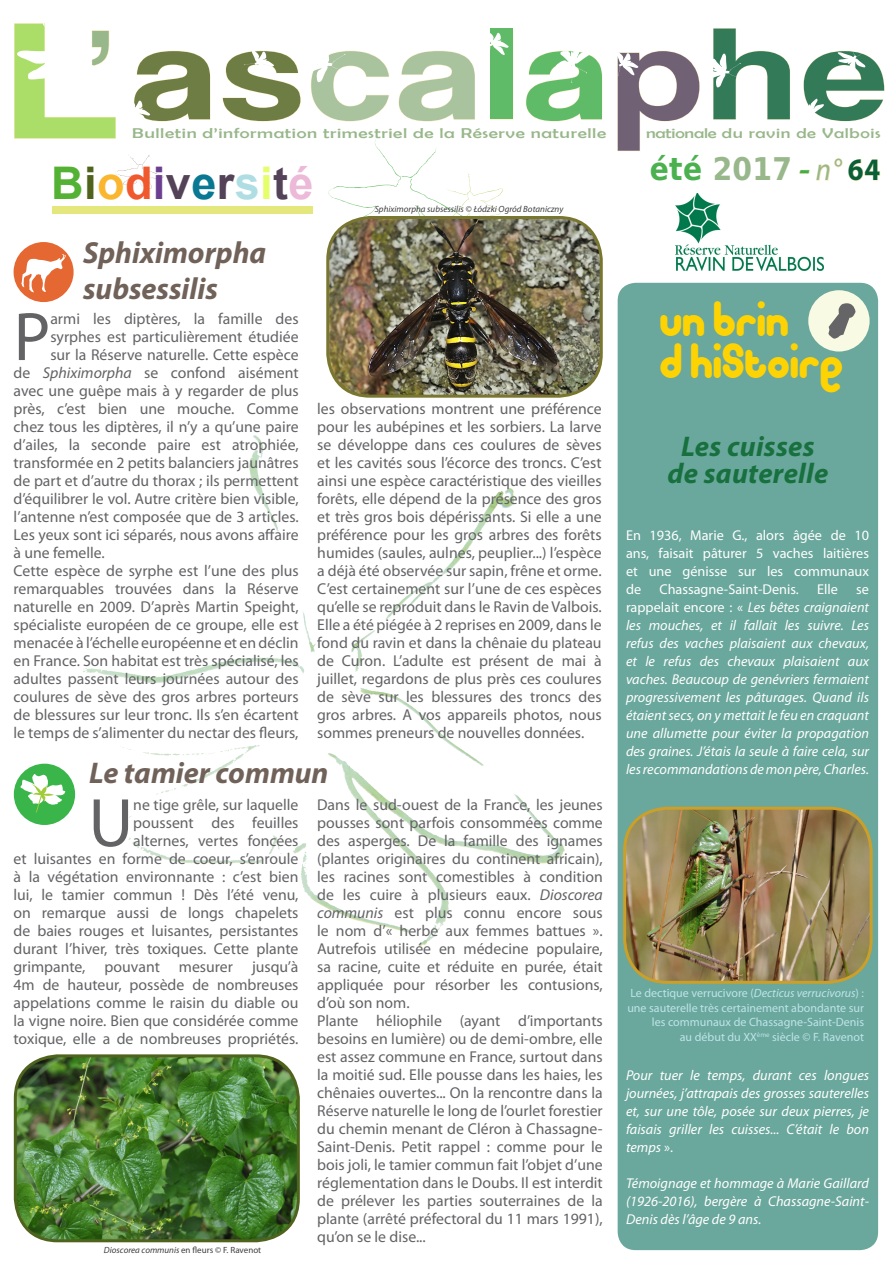
<style>
.page{position:relative;width:893px;height:1263px;background:#fff}
.page>*{position:absolute;margin:0;border:0;box-sizing:border-box;transform-origin:0 0}
.t1{font:172.5px "Coolvetica Rg";color:#abde69;scale:1.25 1}
.t2{font:135px "Coolvetica Rg";letter-spacing:.04em;color:#4f631d;scale:1.27 1}
.t3{font:69.15px "Myriad Pro";color:#636366}
.t4{font:700 45px "Arial";letter-spacing:.01em;color:#534258}
.t5{font:42px "pooplatter";letter-spacing:-.02em;color:#fed304}
.t6{font:700 31.35px "DejaVu Sans Condensed";letter-spacing:.01em;color:#98b78a}
.t7{font:italic 700 30.6px/36px "Myriad Pro";color:#706159}
.t8{font:italic 700 30px "Myriad Pro";color:#706159}
.t9{font:italic 700 28.5px "Myriad Pro";letter-spacing:.01em;color:#17703e}
.t10{font:15.75px/18px "Myriad Pro";color:#636366;text-align:justify}
.t11{font:italic 14.25px/18px "Myriad Pro";color:#fff;text-align:justify}
.t12{font:14.25px/18px "Myriad Pro";color:#fff;text-align:justify}
.t13{font:14.25px "Berlin Sans FB";letter-spacing:.03em;color:#98b78a;scale:1.34 1}
.t14{font:14.25px "Berlin Sans FB";letter-spacing:.03em;color:#98b78a;scale:1.29 1}
.t15{font:12px/14.4px "Myriad Pro";color:#bee4ea;text-align:right}
.t16{font:italic 9px "Myriad Pro";color:#3e3e3f}
.t17{font:9px "Myriad Pro";color:#3e3e3f}
.s1{font-size:120px;color:#98b78a}
.s2{color:#98b78a}
.s3{color:#40ae49}
.s4{color:#534258}
.s5{color:#095f37}
.s6{color:#53b133}
.s7{color:#4f631d}
.s8{color:#fab62f}
.s9{color:#ef592d}
.s10{color:#6c3e92}
.s11{color:#097892}
.s12{color:#aedee4}
.s13{color:#e4ff6a}
.s14{color:#ecbad8}
.s15{color:#4bb14f}
.s16{font-family:"Berlin Sans FB";font-weight:400;font-size:28.5px;color:#40ae49}
.s17{font-family:"Myriad Pro";font-weight:400;font-style:italic}
.s18{font-family:"Myriad Pro";color:#095f37}
.s19{font-style:italic}
.s20{font-style:normal}
</style>
<div class="page">
<img style="left:249px;top:435px;width:12px;height:32px">
<div style="left:618px;top:283px;width:260px;height:967px;background:#6aa79c;border-radius:18px"></div>
<svg style="left:328px;top:139px;width:175px;height:105px"></svg>
<svg style="left:799px;top:169px;width:11px;height:5px"></svg>
<svg style="left:816px;top:158px;width:64px;height:23px"></svg>
<div style="left:808px;top:290px;width:62px;height:61px;background:#f9fae4;border-radius:50%"></div>
<svg style="left:828px;top:303px;width:27px;height:36px"></svg>
<div style="left:490px;top:29px;width:23px;height:90px;border:1px solid #ffedc1"></div>
<svg style="left:222px;top:50px;width:168px;height:72px"></svg>
<svg style="left:398px;top:32px;width:111px;height:90px"></svg>
<div style="left:53px;top:206px;width:260px;height:7px;background:#e4e77b"></div>
<div style="left:14px;top:764px;width:61px;height:61px;background:#3ab54a;border-radius:50%"></div>
<svg style="left:20px;top:774px;width:45px;height:38px"></svg>
<svg style="left:14px;top:23px;width:197px;height:116px"></svg>
<svg style="left:803px;top:50px;width:82px;height:72px"></svg>
<svg style="left:525px;top:50px;width:175px;height:101px"></svg>
<svg style="left:713px;top:28px;width:77px;height:92px"></svg>
<svg style="left:116px;top:155px;width:48px;height:34px"></svg>
<img style="left:15px;top:1057px;width:283px;height:184px">
<div style="left:14px;top:1054px;width:286px;height:188px;border:3px solid #4f631d;border-radius:43px"></div>
<img style="left:676px;top:193px;width:147px;height:78px">
<img style="left:625px;top:808px;width:245px;height:174px">
<div style="left:623px;top:807px;width:250px;height:177px;border:3px solid #caa02b;border-radius:43px"></div>
<div style="left:14px;top:242px;width:60px;height:60px;background:#e56732;border-radius:50%"></div>
<svg style="left:21px;top:254px;width:45px;height:39px"></svg>
<img style="left:329px;top:217px;width:272px;height:179px">
<div style="left:326px;top:216px;width:277px;height:182px;border:3px solid #79762f;border-radius:43px"></div>
<p class="t1" style="left:10px;top:-21px;width:87px">L</p>
<p class="t2" style="left:89px;top:-5px;width:629px"><span class="s1">’</span> as<span class="s2">ca</span><span class="s3">la</span><span class="s4">p</span><span class="s5">he</span></p>
<p class="t4" style="left:51px;top:154px;width:264px"><span class="s6">B</span><span class="s7">i</span><span class="s8">o</span><span class="s9">d</span><span class="s10">i</span>v<span class="s11">e</span>r<span class="s12">s</span><span class="s13">i</span>t<span class="s14">é</span></p>
<p class="t13" style="left:132px;top:125px;width:355px">Bulletin d’information trimestriel de la Réserve naturelle</p>
<p class="t14" style="left:646px;top:125px;width:183px">nationale du ravin de Valbois</p>
<p class="t6" style="left:650px;top:143px;width:232px"><span class="s15">été</span> 2017 <span class="s16">-</span> <span class="s17">n°</span> <span class="s18">64</span></p>
<p class="t7" style="left:83px;top:233px;width:185px">Sphiximorpha subsessilis</p>
<p class="t3" style="left:14px;top:294px;width:38px">P</p>
<p class="t10" style="left:50px;top:309px;width:250px">armi les diptères, la famille des</p>
<p class="t10" style="left:50px;top:327px;width:250px">syrphes est particulièrement étudiée</p>
<p class="t10" style="left:50px;top:345px;width:250px">sur la Réserve naturelle. Cette espèce</p>
<p class="t10" style="left:14px;top:363px;width:286px">de <span class="s19">Sphiximorpha</span> se confond aisément</p>
<p class="t10" style="left:14px;top:381px;width:287px">avec une guêpe mais à y regarder de plus</p>
<p class="t10" style="left:14px;top:399px;width:286px">près, c’est bien une mouche. Comme</p>
<p class="t10" style="left:14px;top:417px;width:286px">chez tous les diptères, il n’y a qu’une paire</p>
<p class="t10" style="left:14px;top:435px;width:287px">d’ailes, la seconde paire est atrophiée,</p>
<p class="t10" style="left:14px;top:453px;width:287px">transformée en 2 petits balanciers jaunâtres</p>
<p class="t10" style="left:14px;top:471px;width:286px">de part et d’autre du thorax ; ils permettent</p>
<p class="t10" style="left:14px;top:489px;width:287px">d’équilibrer le vol. Autre critère bien visible,</p>
<p class="t10" style="left:14px;top:507px;width:287px">l’antenne n’est composée que de 3 articles.</p>
<p class="t10" style="left:14px;top:525px;width:286px">Les yeux sont ici séparés, nous avons affaire</p>
<p class="t10" style="left:14px;top:543px;width:93px">à une femelle.</p>
<p class="t10" style="left:14px;top:561px;width:287px">Cette espèce de syrphe est l’une des plus remarquables trouvées dans la Réserve naturelle en 2009. D’après Martin Speight, spécialiste européen de ce groupe, elle est menacée à l’échelle européenne et en déclin en France. Son habitat est très spécialisé, les adultes passent leurs journées autour des coulures de sève des gros arbres porteurs de blessures sur leur tronc. Ils s’en écartent le temps de s’alimenter du nectar des fleurs,</p>
<p class="t16" style="left:375px;top:203px;width:190px">Sphiximorpha subsessilis <span class="s20">©</span> Łódzki Ogród Botaniczny</p>
<p class="t10" style="left:317px;top:399px;width:286px">les observations montrent une préférence pour les aubépines et les sorbiers. La larve se développe dans ces coulures de sèves et les cavités sous l’écorce des troncs. C’est ainsi une espèce caractéristique des vieilles forêts, elle dépend de la présence des gros et très gros bois dépérissants. Si elle a une préférence pour les gros arbres des forêts humides (saules, aulnes, peuplier...) l’espèce a déjà été observée sur sapin, frêne et orme.<br>C’est certainement sur l’une de ces espèces qu’elle se reproduit dans le Ravin de Valbois.<br>Elle a été piégée à 2 reprises en 2009, dans le fond du ravin et dans la chênaie du plateau de Curon. L’adulte est présent de mai à juillet, regardons de plus près ces coulures de sève sur les blessures des troncs des gros arbres. A vos appareils photos, nous sommes preneurs de nouvelles données.</p>
<p class="t8" style="left:89px;top:753px;width:241px">Le tamier commun</p>
<p class="t10" style="left:14px;top:795px;width:287px;text-align:right">ne tige grêle, sur laquelle<br>poussent des feuilles<br>alternes, vertes foncées<br>et luisantes en forme de coeur, s’enroule à la végétation environnante : c’est bien lui, le tamier commun ! Dès l’été venu, on remarque aussi de longs chapelets de baies rouges et luisantes, persistantes durant l’hiver, très toxiques. Cette plante grimpante, pouvant mesurer jusqu’à 4m de hauteur, possède de nombreuses appelations comme le raisin du diable ou la vigne noire. Bien que considérée comme toxique, elle a de nombreuses propriétés.</p>
<p class="t10" style="left:317px;top:795px;width:287px">Dans le sud-ouest de la France, les jeunes pousses sont parfois consommées comme des asperges. De la famille des ignames (plantes originaires du continent africain), les racines sont comestibles à condition de les cuire à plusieurs eaux. <span class="s19">Dioscorea communis</span> est plus connu encore sous le nom d’« herbe aux femmes battues ».<br>Autrefois utilisée en médecine populaire, sa racine, cuite et réduite en purée, était appliquée pour résorber les contusions, d’où son nom.</p>
<p class="t3" style="left:88px;top:780px;width:46px">U</p>
<p class="t10" style="left:317px;top:1011px;width:287px">Plante héliophile (ayant d’importants besoins en lumière) ou de demi-ombre, elle est assez commune en France, surtout dans la moitié sud. Elle pousse dans les haies, les chênaies ouvertes... On la rencontre dans la Réserve naturelle le long de l’ourlet forestier du chemin menant de Cléron à Chassagne-Saint-Denis. Petit rappel : comme pour le bois joli, le tamier commun fait l’objet d’une réglementation dans le Doubs. Il est interdit de prélever les parties souterraines de la plante (arrêté préfectoral du 11 mars 1991), qu’on se le dise...</p>
<p class="t17" style="left:104px;top:1245px;width:159px"><span class="s19">Dioscorea communis</span> en fleurs © F. Ravenot</p>
<p class="t5" style="left:659px;top:302px;width:132px">Un brin</p>
<p class="t5" style="left:659px;top:344px;width:186px">d histoire</p>
<p class="t9" style="left:681px;top:428px;width:135px">Les cuisses</p>
<p class="t9" style="left:667px;top:455px;width:162px">de sauterelle</p>
<p class="t12" style="left:626px;top:526px;width:245px">En 1936, Marie G., alors âgée de 10 ans, faisait pâturer 5 vaches laitières et une génisse sur les communaux de</p>
<p class="t12" style="left:659px;top:580px;width:141px">Chassagne-Saint-Denis.</p>
<p class="t12" style="left:817px;top:580px;width:22px">Elle</p>
<p class="t11" style="left:626px;top:580px;width:245px;text-indent:230px"><span class="s20">se rappelait encore : «</span> Les bêtes craignaient les mouches, et il fallait les suivre. Les refus des vaches plaisaient aux chevaux, et le refus des chevaux plaisaient aux vaches. Beaucoup de genévriers fermaient progressivement les pâturages. Quand ils étaient secs, on y mettait le feu en craquant une allumette pour éviter la propagation des graines. J’étais la seule à faire cela, sur les recommandations de mon père, Charles.</p>
<p class="t15" style="left:627px;top:986px;width:238px">Le dectique verrucivore (<span class="s19">Decticus verrucivorus</span>) : une sauterelle très certainement abondante sur les communaux de Chassagne-Saint-Denis</p>
<p class="t15" style="left:680px;top:1029px;width:186px">au début du XX<sup>ème</sup> siècle © F. Ravenot</p>
<p class="t11" style="left:626px;top:1066px;width:245px">Pour tuer le temps, durant ces longues journées, j’attrapais des grosses sauterelles et, sur une tôle, posée sur deux pierres, je faisais griller les cuisses... C’était le bon temps <span class="s20">».</span></p>
<p class="t11" style="left:626px;top:1174px;width:245px">Témoignage et hommage à Marie Gaillard (1926-2016), bergère à Chassagne-Saint-Denis dès l’âge de 9 ans.</p>
</div>
